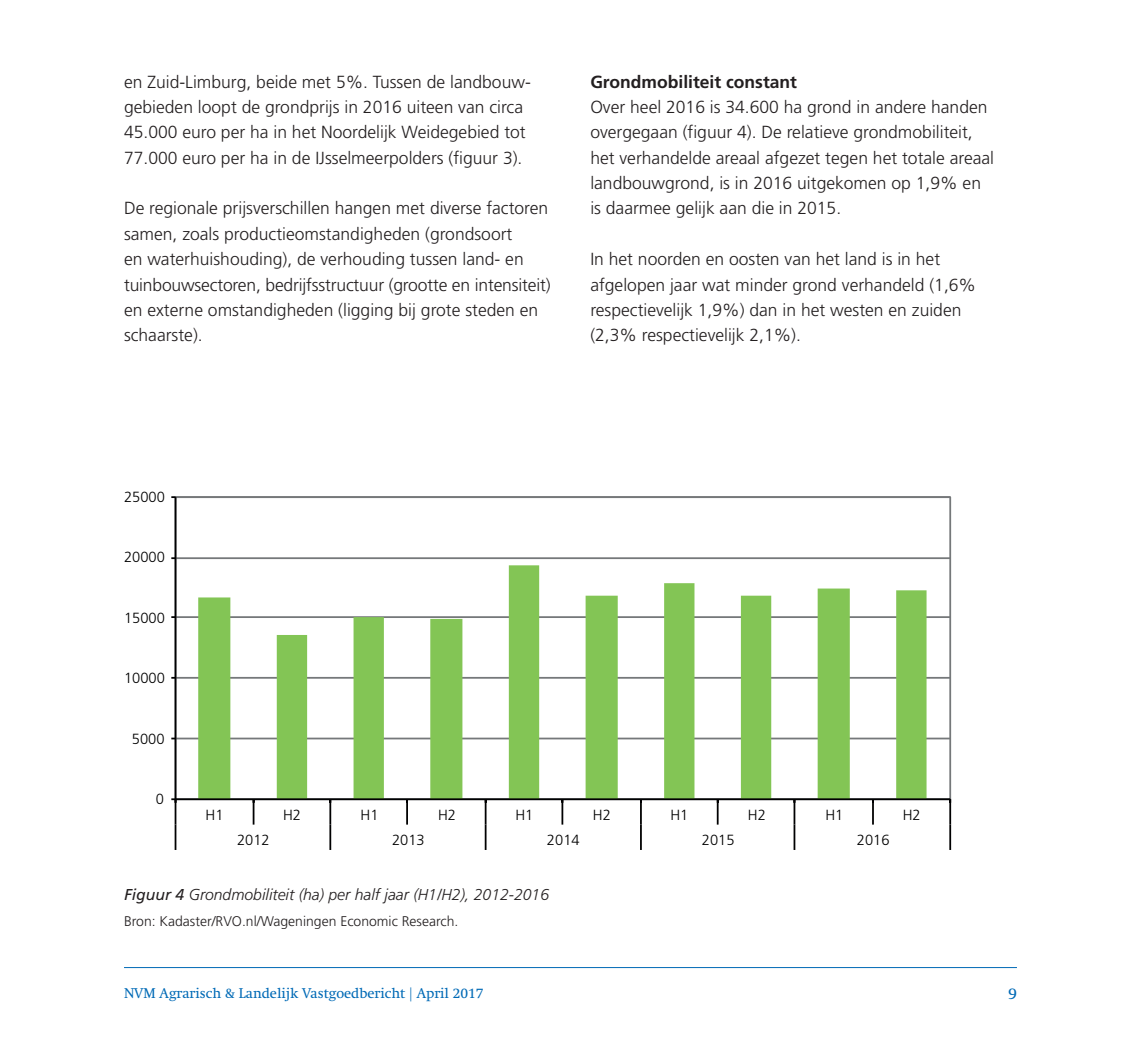
<style>
.page{position:relative;width:1141px;height:1042px;background:#fff}
.page>*{position:absolute;margin:0;border:0;box-sizing:border-box;transform-origin:0 0}
.t1{font:300 17.5px/25.4px "Frutiger";color:#231f20}
.t2{font:700 17.5px "Frutiger";color:#231f20}
.t3{font:italic 300 15.75px "Frutiger";color:#231f20}
.t4{font:15.75px "Swift";color:#016ab6}
.t5{font:300 14.7px "Frutiger";color:#000001}
.t6{font:300 14px "Frutiger";color:#231f20}
.t7{font:14px "Swift";color:#016ab6}
.s1{font-weight:400}
</style>
<div class="page">
<hr style="left:124px;top:967px;width:893px;height:1px;background:#016ab6">
<hr style="left:176px;top:737px;width:774px;height:2px;background:#75787a">
<hr style="left:176px;top:677px;width:774px;height:2px;background:#75787a">
<hr style="left:176px;top:616px;width:774px;height:2px;background:#75787a">
<hr style="left:176px;top:557px;width:774px;height:2px;background:#75787a">
<svg style="left:198px;top:565px;width:729px;height:233px"></svg>
<hr style="left:175px;top:497px;width:1px;height:302px;background:#000001">
<hr style="left:176px;top:798px;width:774px;height:2px;background:#000001">
<svg style="left:253px;top:800px;width:1px;height:24px"></svg>
<hr style="left:329px;top:799px;width:2px;height:25px;background:#000001">
<hr style="left:406px;top:799px;width:2px;height:25px;background:#000001">
<hr style="left:485px;top:799px;width:2px;height:25px;background:#000001">
<hr style="left:561px;top:799px;width:2px;height:25px;background:#000001">
<hr style="left:640px;top:799px;width:2px;height:25px;background:#000001">
<hr style="left:717px;top:799px;width:2px;height:25px;background:#000001">
<hr style="left:872px;top:799px;width:2px;height:25px;background:#000001">
<hr style="left:949px;top:799px;width:2px;height:25px;background:#000001">
<svg style="left:171px;top:798px;width:5px;height:52px"></svg>
<hr style="left:329px;top:824px;width:2px;height:26px;background:#000001">
<hr style="left:485px;top:824px;width:2px;height:26px;background:#000001">
<hr style="left:640px;top:824px;width:2px;height:26px;background:#000001">
<svg style="left:794px;top:800px;width:1px;height:50px"></svg>
<hr style="left:949px;top:824px;width:2px;height:26px;background:#000001">
<p class="t1" style="left:124px;top:70px;width:408px">en Zuid-Limburg, beide met 5%. Tussen de landbouw&shy;gebieden loopt de grondprijs in 2016 uiteen van circa 45.000 euro per ha in het Noordelijk Weidegebied tot 77.000 euro per ha in de IJsselmeerpolders (figuur 3).</p>
<p class="t1" style="left:124px;top:197px;width:428px">De regionale prijsverschillen hangen met diverse factoren samen, zoals productieomstandigheden (grondsoort<br>en waterhuishouding), de verhouding tussen land- en tuinbouwsectoren, bedrijfsstructuur (grootte en intensiteit) en externe omstandigheden (ligging bij grote steden en schaarste).</p>
<p class="t2" style="left:590px;top:74px;width:208px">Grondmobiliteit constant</p>
<p class="t1" style="left:590px;top:95px;width:405px">Over heel 2016 is 34.600 ha grond in andere handen overgegaan (figuur 4). De relatieve grondmobiliteit, het verhandelde areaal afgezet tegen het totale areaal landbouwgrond, is in 2016 uitgekomen op 1,9% en is daarmee gelijk aan die in 2015.</p>
<p class="t1" style="left:590px;top:248px;width:387px">In het noorden en oosten van het land is in het afgelopen jaar wat minder grond verhandeld (1,6% respectievelijk 1,9%) dan in het westen en zuiden (2,3% respectievelijk 2,1%).</p>
<p class="t5" style="left:124px;top:491px;width:42px">25000</p>
<p class="t5" style="left:124px;top:551px;width:42px">20000</p>
<p class="t5" style="left:124px;top:612px;width:42px">15000</p>
<p class="t5" style="left:124px;top:672px;width:42px">10000</p>
<p class="t5" style="left:132px;top:733px;width:34px">5000</p>
<p class="t5" style="left:156px;top:793px;width:10px">0</p>
<p class="t5" style="left:206px;top:809px;width:19px">H1</p>
<p class="t5" style="left:283px;top:809px;width:19px">H2</p>
<p class="t5" style="left:361px;top:809px;width:19px">H1</p>
<p class="t5" style="left:438px;top:809px;width:19px">H2</p>
<p class="t5" style="left:515px;top:809px;width:19px">H1</p>
<p class="t5" style="left:593px;top:809px;width:19px">H2</p>
<p class="t5" style="left:670px;top:809px;width:19px">H1</p>
<p class="t5" style="left:748px;top:809px;width:19px">H2</p>
<p class="t5" style="left:825px;top:809px;width:19px">H1</p>
<p class="t5" style="left:903px;top:809px;width:19px">H2</p>
<p class="t5" style="left:237px;top:834px;width:34px">2012</p>
<p class="t5" style="left:392px;top:834px;width:34px">2013</p>
<p class="t5" style="left:547px;top:834px;width:34px">2014</p>
<p class="t5" style="left:702px;top:834px;width:34px">2015</p>
<p class="t5" style="left:857px;top:834px;width:34px">2016</p>
<p class="t3" style="left:124px;top:888px;width:427px"><span class="s1">Figuur 4</span> Grondmobiliteit (ha) per half jaar (H1/H2), 2012-2016</p>
<p class="t6" style="left:124px;top:915px;width:336px">Bron: Kadaster/RVO.nl/Wageningen Economic Research.</p>
<p class="t7" style="left:124px;top:987px;width:361px">NVM Agrarisch &amp; Landelijk Vastgoedbericht | April 2017</p>
<p class="t4" style="left:1008px;top:988px;width:10px">9</p>
</div>
